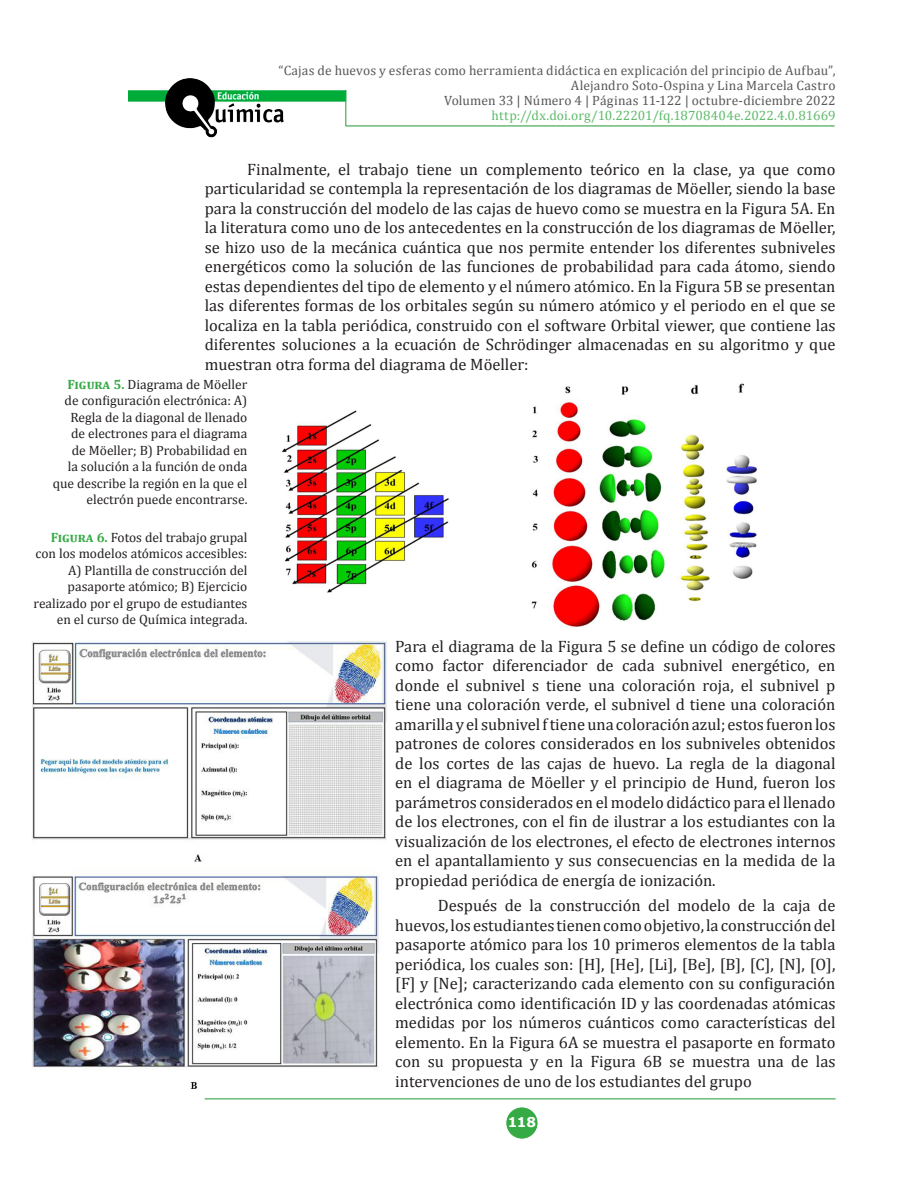
<style>
.page{position:relative;width:918px;height:1188px;background:#fff}
.page>*{position:absolute;margin:0;border:0;box-sizing:border-box;transform-origin:0 0}
.P-San{font:16.5px/19.5px "Cambria";color:#231f20;text-align:justify}
.P-SinSan{font:16.5px/19.5px "Cambria";color:#231f20;text-align:justify}
.PieImg{font:13.5px/16.5px "Cambria";color:#231f20;text-align:right}
.t1{font:13.5px/15px "Cambria";letter-spacing:.01em;color:#57585a;text-align:right}
.t2{font:13.5px "Cambria";color:#5ebb6a}
.t3{font:700 13.5px "Verdana";color:#fff}
.s1{font-weight:700;color:#36aa45}
</style>
<div class="page">
<img style="left:128px;top:78px;width:217px;height:59px">
<hr style="left:345px;top:125px;width:491px;height:2px;background:#85c38d">
<hr style="left:346px;top:126px;width:489px;height:1px;background:#36aa45">
<hr style="left:345px;top:89px;width:2px;height:38px;background:#231f20;opacity:.44">
<hr style="left:346px;top:90px;width:1px;height:36px;background:#36aa45">
<div style="left:506px;top:1107px;width:32px;height:32px;background:#36aa45;border-radius:50%"></div>
<div style="left:505px;top:1107px;width:33px;height:33px;border:1px solid #fff;border-radius:50%"></div>
<hr style="left:204px;top:1098px;width:632px;height:2px;background:#76be7f">
<hr style="left:205px;top:1099px;width:631px;height:1px;background:#36aa45">
<img style="left:281px;top:383px;width:476px;height:245px">
<img style="left:32px;top:640px;width:355px;height:449px">
<p class="t1" style="left:279px;top:63px;width:559px">“Cajas de huevos y esferas como herramienta didáctica en explicación del principio de Aufbau”,<br>Alejandro Soto-Ospina y Lina Marcela Castro<br>Volumen 33 | Número 4 | Páginas 11-122 | octubre-diciembre 2022</p>
<p class="t2" style="left:492px;top:107px;width:346px">http://dx.doi.org/10.22201/fq.18708404e.2022.4.0.81669</p>
<p class="P-San" style="left:205px;top:160px;width:632px;text-indent:43px">Finalmente, el trabajo tiene un complemento teórico en la clase, ya que como particularidad se contempla la representación de los diagramas de Möeller, siendo la base para la construcción del modelo de las cajas de huevo como se muestra en la Figura 5A. En la literatura como uno de los antecedentes en la construcción de los diagramas de Möeller, se hizo uso de la mecánica cuántica que nos permite entender los diferentes subniveles energéticos como la solución de las funciones de probabilidad para cada átomo, siendo estas dependientes del tipo de elemento y el número atómico. En la Figura 5B se presentan las diferentes formas de los orbitales según su número atómico y el periodo en el que se localiza en la tabla periódica, construido con el software Orbital viewer, que contiene las diferentes soluciones a la ecuación de Schrödinger almacenadas en su algoritmo y que muestran otra forma del diagrama de Möeller:</p>
<p class="PieImg" style="left:53px;top:376px;width:196px"><span class="s1">Figura 5.</span> Diagrama de Möeller de configuración electrónica: A)<br>Regla de la diagonal de llenado<br>de electrones para el diagrama<br>de Möeller; B) Probabilidad en<br>la solución a la función de onda que describe la región en la que el electrón puede encontrarse.</p>
<p class="PieImg" style="left:34px;top:529px;width:215px"><span class="s1">Figura 6.</span> Fotos del trabajo grupal con los modelos atómicos accesibles:<br>A) Plantilla de construcción del pasaporte atómico; B) Ejercicio realizado por el grupo de estudiantes en el curso de Química integrada.</p>
<p class="P-SinSan" style="left:395px;top:637px;width:442px">Para el diagrama de la Figura 5 se define un código de colores como factor diferenciador de cada subnivel energético, en donde el subnivel s tiene una coloración roja, el subnivel p tiene una coloración verde, el subnivel d tiene una coloración amarilla y el subnivel f tiene una coloración azul; estos fueron los patrones de colores considerados en los subniveles obtenidos de los cortes de las cajas de huevo. La regla de la diagonal en el diagrama de Möeller y el principio de Hund, fueron los parámetros considerados en el modelo didáctico para el llenado de los electrones, con el fin de ilustrar a los estudiantes con la visualización de los electrones, el efecto de electrones internos en el apantallamiento y sus consecuencias en la medida de la propiedad periódica de energía de ionización.</p>
<p class="P-San" style="left:395px;top:896px;width:442px;text-indent:43px">Después de la construcción del modelo de la caja de huevos, los estudiantes tienen como objetivo, la construcción del pasaporte atómico para los 10 primeros elementos de la tabla periódica, los cuales son: [H], [He], [Li], [Be], [B], [C], [N], [O], [F] y [Ne]; caracterizando cada elemento con su configuración electrónica como identificación ID y las coordenadas atómicas medidas por los números cuánticos como características del elemento. En la Figura 6A se muestra el pasaporte en formato con su propuesta y en la Figura 6B se muestra una de las intervenciones de uno de los estudiantes del grupo</p>
<p class="t3" style="left:508px;top:1113px;width:30px">118</p>
</div>
